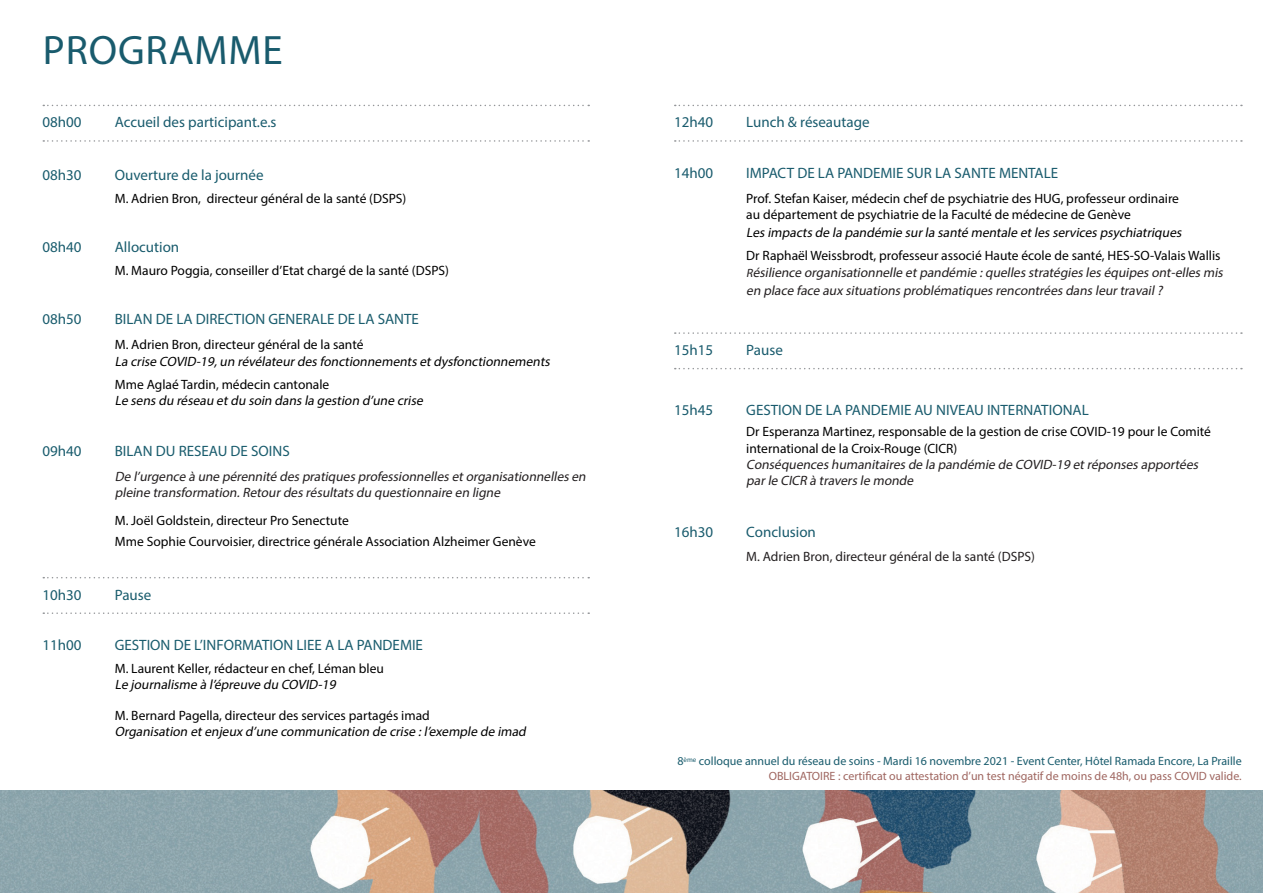
<style>
.page{position:relative;width:1263px;height:893px;background:#fff}
.page>*{position:absolute;margin:0;border:0;box-sizing:border-box;transform-origin:0 0}
.t1{font:41.25px "Myriad Pro";letter-spacing:.02em;color:#195b6d}
.t2{font:15px "Myriad Pro";color:#195b6d}
.t3{font:15px "Myriad Pro";color:#195c6d}
.t4{font:13.5px/16.2px "Myriad Pro";color:#000001}
.t5{font:italic 13.5px/16.2px "Myriad Pro";color:#231f20}
.t6{font:italic 13.5px "Myriad Pro";letter-spacing:-.005em;color:#000001}
.t7{font:13.5px "Myriad Pro";color:#231f20}
.t8{font:12px/14.4px "Myriad Pro";color:#195c6d;text-align:right}
.s1{font-style:normal;color:#000001}
.s2{font-size:12px}
.s3{color:#9f6660}
</style>
<div class="page">
<svg style="left:43px;top:105px;width:546px;height:1px"></svg>
<svg style="left:43px;top:140px;width:546px;height:2px"></svg>
<svg style="left:43px;top:577px;width:546px;height:1px"></svg>
<svg style="left:43px;top:612px;width:546px;height:2px"></svg>
<svg style="left:675px;top:105px;width:567px;height:1px"></svg>
<svg style="left:675px;top:140px;width:567px;height:2px"></svg>
<svg style="left:675px;top:332px;width:567px;height:2px"></svg>
<svg style="left:675px;top:368px;width:567px;height:1px"></svg>
<img style="left:0;top:791px;width:1263px;height:102px">
<h1 class="t1" style="left:43px;top:25px;width:241px">PROGRAMME</h1>
<p class="t2" style="left:43px;top:113px;width:41px">08h00</p>
<p class="t2" style="left:115px;top:113px;width:163px">Accueil des participant.e.s</p>
<p class="t3" style="left:43px;top:165px;width:41px">08h30</p>
<p class="t3" style="left:115px;top:165px;width:150px">Ouverture de la journée</p>
<p class="t4" style="left:115px;top:190px;width:293px">M. Adrien Bron, directeur général de la santé (DSPS)</p>
<p class="t3" style="left:43px;top:238px;width:41px">08h40</p>
<p class="t3" style="left:115px;top:238px;width:66px">Allocution</p>
<p class="t4" style="left:115px;top:263px;width:336px">M. Mauro Poggia, conseiller d’Etat chargé de la santé (DSPS)</p>
<p class="t3" style="left:43px;top:310px;width:41px">08h50</p>
<p class="t3" style="left:115px;top:310px;width:306px">BILAN DE LA DIRECTION GENERALE DE LA SANTE</p>
<p class="t4" style="left:115px;top:337px;width:250px">M. Adrien Bron, directeur général de la santé</p>
<p class="t6" style="left:115px;top:353px;width:439px">La crise COVID-19,un révélateurdes fonctionnements etdysfonctionnements</p>
<p class="t4" style="left:115px;top:376px;width:216px">Mme Aglaé Tardin, médecin cantonale</p>
<p class="t6" style="left:115px;top:392px;width:312px">Le sens du réseau etdu soin dans la gestion d’une crise</p>
<p class="t3" style="left:43px;top:441px;width:41px">09h40</p>
<p class="t3" style="left:115px;top:441px;width:176px">BILAN DU RESEAU DE SOINS</p>
<p class="t5" style="left:115px;top:468px;width:475px">De l’urgence à une pérennité despratiquesprofessionnellesetorganisationnellesen pleine transformation.Retourdes résultats du questionnaire en ligne</p>
<p class="t4" style="left:115px;top:510px;width:422px;line-height:21px">M. Joël Goldstein, directeur Pro Senectute<br>Mme Sophie Courvoisier, directrice générale Association Alzheimer Genève</p>
<p class="t3" style="left:43px;top:585px;width:41px">10h30</p>
<p class="t3" style="left:115px;top:585px;width:38px">Pause</p>
<p class="t3" style="left:43px;top:635px;width:41px">11h00</p>
<p class="t3" style="left:115px;top:635px;width:310px">GESTION DE L’INFORMATION LIEE A LA PANDEMIE</p>
<p class="t4" style="left:115px;top:660px;width:271px">M. Laurent Keller, rédacteur en chef, Léman bleu</p>
<p class="t6" style="left:115px;top:676px;width:225px">Le journalisme à l’épreuve du COVID-19</p>
<p class="t4" style="left:115px;top:707px;width:316px">M. Bernard Pagella, directeur des services partagés imad</p>
<p class="t6" style="left:115px;top:723px;width:415px">Organisation etenjeux d’une communication de crise :l’exemple de imad</p>
<p class="t2" style="left:674px;top:113px;width:41px">12h40</p>
<p class="t2" style="left:746px;top:113px;width:125px">Lunch &amp; réseautage</p>
<p class="t2" style="left:674px;top:163px;width:41px">14h00</p>
<p class="t2" style="left:746px;top:163px;width:313px">IMPACT DE LA PANDEMIE SUR LA SANTE MENTALE</p>
<p class="t4" style="left:746px;top:190px;width:434px">Prof. Stefan Kaiser, médecin chef de psychiatrie des HUG, professeur ordinaire au département de psychiatrie de la Faculté de médecine de Genève</p>
<p class="t6" style="left:746px;top:224px;width:439px">Les impacts de la pandémie surla santé mentale etles services psychiatriques</p>
<p class="t5" style="left:746px;top:247px;width:481px"><span class="s1">Dr Raphaël Weissbrodt, professeur associé Haute école de santé, HES-SO-Valais Wallis<br></span><span class="s2">R</span>ésilience organisationnelle etpandémie :quelles stratégies les équipes ont-elles mis</p>
<p class="t5" style="left:746px;top:282px;width:421px">en place face aux situations problématiques rencontrées dans leurtravail?</p>
<p class="t2" style="left:674px;top:341px;width:41px">15h15</p>
<p class="t2" style="left:746px;top:341px;width:38px">Pause</p>
<p class="t2" style="left:674px;top:401px;width:41px">15h45</p>
<p class="t2" style="left:746px;top:401px;width:344px">GESTION DE LA PANDEMIE AU NIVEAU INTERNATIONAL</p>
<p class="t4" style="left:746px;top:424px;width:466px">Dr Esperanza Martinez, responsable de la gestion de crise COVID-19 pour le Comité international de la Croix-Rouge (CICR)</p>
<p class="t5" style="left:746px;top:456px;width:456px">Conséquences humanitaires de la pandémie de COVID-19 etréponses apportées parle CICR à travers le monde</p>
<p class="t2" style="left:674px;top:523px;width:41px">16h30</p>
<p class="t2" style="left:746px;top:523px;width:71px">Conclusion</p>
<p class="t7" style="left:746px;top:548px;width:290px">M. Adrien Bron, directeur général de la santé (DSPS)</p>
<p class="t8" style="left:677px;top:754px;width:566px">8<sup>ème</sup> colloque annuel du réseau de soins - Mardi 16 novembre 2021 - Event Center, Hôtel Ramada Encore, La Praille<br><span class="s3">OBLIGATOIRE : certificat ou attestation d’un test négatif de moins de 48h, ou pass COVID valide.</span></p>
</div>
